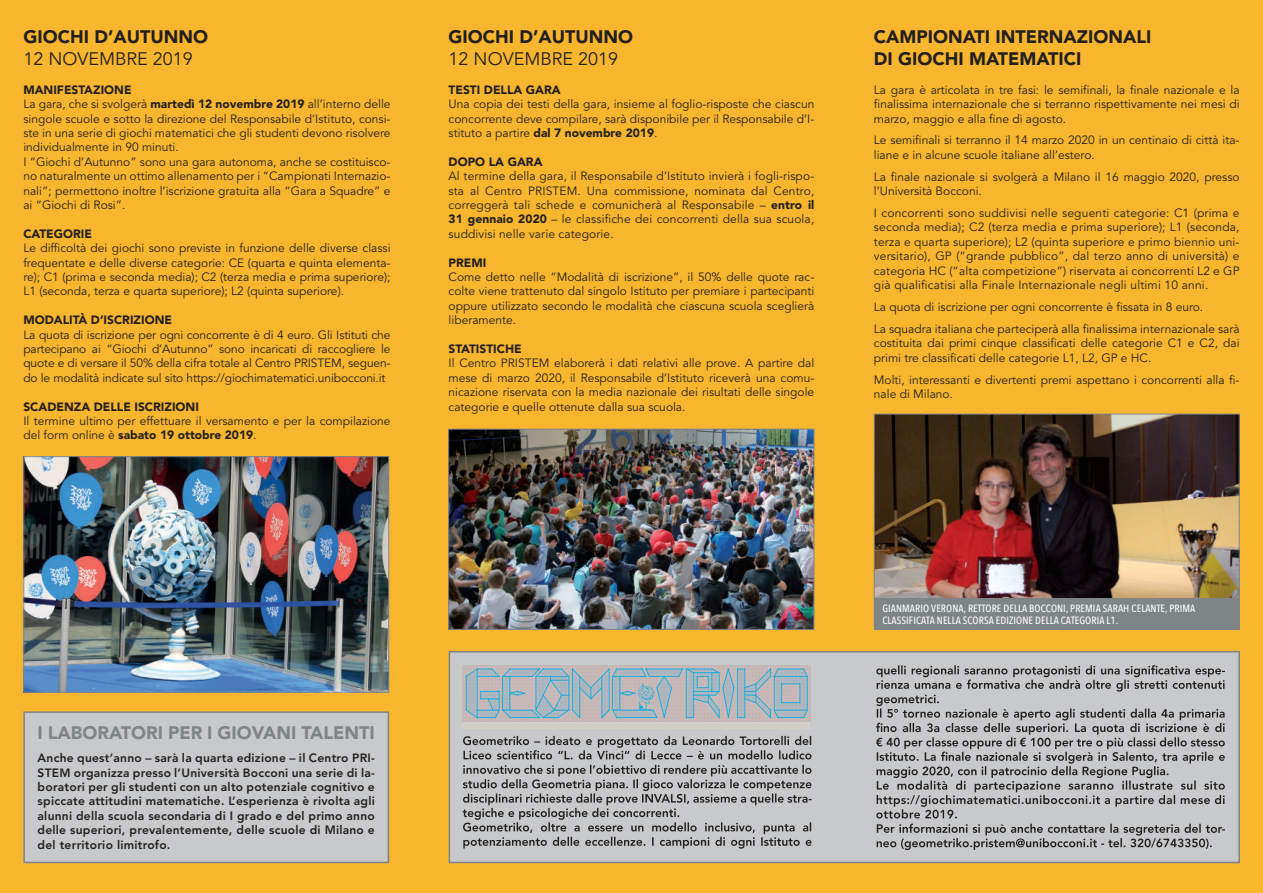
<style>
.page{position:relative;width:1263px;height:893px;background:#f8b62e}
.page>*{position:absolute;margin:0;border:0;box-sizing:border-box;transform-origin:0 0}
.t1{font:900 18px/21.6px "Avenir LT Std";color:#231f20}
.t2{font:900 18px "Avenir LT Std";color:#7f8587}
.t3{font:18px "Avenir LT Std";color:#231f20}
.t4{font:12px/14.4px "Avenir LT Std";color:#231f20;text-align:justify}
.t5{font:800 12px/14.4px "Avenir LT Std";letter-spacing:.02em;color:#231f20;text-align:justify}
.t6{font:900 12px "Avenir LT Std";color:#231f20}
.t7{font:500 10.5px/12.6px "Avenir Next Condensed";letter-spacing:.01em;color:#fff}
.s1{font-weight:900}
</style>
<div class="page">
<div style="left:449px;top:652px;width:790px;height:210px;background:#c8c9ca"></div>
<div style="left:449px;top:651px;width:791px;height:212px;border:2px solid #7f8587"></div>
<div style="left:24px;top:712px;width:364px;height:150px;background:#c8c9ca"></div>
<div style="left:23px;top:711px;width:366px;height:152px;border:2px solid #7f8587"></div>
<svg style="left:876px;top:665px;width:349px;height:185px"></svg>
<img style="left:876px;top:416px;width:361px;height:182px">
<img style="left:450px;top:431px;width:362px;height:197px">
<div style="left:448px;top:429px;width:366px;height:201px;border:1px solid #7f8587"></div>
<img style="left:25px;top:458px;width:362px;height:233px">
<div style="left:23px;top:456px;width:366px;height:237px;border:1px solid #7f8587"></div>
<div style="left:874px;top:598px;width:365px;height:32px;background:#7f8587"></div>
<svg style="left:463px;top:765px;width:349px;height:84px"></svg>
<svg style="left:463px;top:736px;width:348px;height:23px"></svg>
<div style="left:462px;top:665px;width:348px;height:64px;background:#d2d0c5"></div>
<img style="left:462px;top:665px;width:348px;height:56px">
<h1 class="t1" style="left:23px;top:26px;width:186px">GIOCHI D’AUTUNNO</h1>
<h1 class="t3" style="left:23px;top:48px;width:171px">12 NOVEMBRE 2019</h1>
<p class="t4" style="left:23px;top:83px;width:369px;text-align:left"><span class="s1">MANIFESTAZIONE<br></span>La gara, che si svolgerà <span class="s1">martedì 12 novembre 2019</span> all’interno delle singole scuole e sotto la direzione del Responsabile d’Istituto, consi&shy;ste in una serie di giochi matematici che gli studenti devono risolvere individualmente in 90 minuti.<br>I “Giochi d’Autunno” sono una gara autonoma, anche se costituisco&shy;no naturalmente un ottimo allenamento per i “Campionati Internazio&shy;nali”; permettono inoltre l’iscrizione gratuita alla “Gara a Squadre” e ai “Giochi di Rosi”.</p>
<p class="t6" style="left:23px;top:226px;width:70px">CATEGORIE</p>
<p class="t4" style="left:23px;top:241px;width:369px">Le difficoltà dei giochi sono previste in funzione delle diverse classi frequentate e delle diverse categorie: CE (quarta e quinta elementa&shy;re); C1 (prima e seconda media); C2 (terza media e prima superiore); L1 (seconda, terza e quarta superiore); L2 (quinta superiore).</p>
<p class="t6" style="left:23px;top:313px;width:150px">MODALITÀ D’ISCRIZIONE</p>
<p class="t4" style="left:23px;top:328px;width:369px">La quota di iscrizione per ogni concorrente è di 4 euro. Gli Istituti che partecipano ai “Giochi d’Autunno” sono incaricati di raccogliere le quote e di versare il 50% della cifra totale al Centro PRISTEM, seguen&shy;do le modalità indicate sul sito https://giochimatematici.unibocconi.it</p>
<p class="t6" style="left:23px;top:399px;width:177px">SCADENZA DELLE ISCRIZIONI</p>
<p class="t4" style="left:23px;top:414px;width:369px">Il termine ultimo per effettuare il versamento e per la compilazione del form online è <span class="s1">sabato 19 ottobre 2019</span>.</p>
<h1 class="t1" style="left:449px;top:26px;width:186px">GIOCHI D’AUTUNNO</h1>
<h1 class="t3" style="left:449px;top:48px;width:171px">12 NOVEMBRE 2019</h1>
<p class="t6" style="left:449px;top:82px;width:114px">TESTI DELLA GARA</p>
<p class="t4" style="left:449px;top:97px;width:367px">Una copia dei testi della gara, insieme al foglio-risposte che ciascun concorrente deve compilare, sarà disponibile per il Responsabile d’I&shy;stituto a partire <span class="s1">dal 7 novembre 2019</span>.</p>
<p class="t6" style="left:449px;top:154px;width:95px">DOPO LA GARA</p>
<p class="t4" style="left:449px;top:169px;width:367px">Al termine della gara, il Responsabile d’Istituto invierà i fogli-rispo&shy;sta al Centro PRISTEM. Una commissione, nominata dal Centro, correggerà tali schede e comunicherà al Responsabile – <span class="s1">entro il 31 gennaio 2020</span> – le classifiche dei concorrenti della sua scuola, suddivisi nelle varie categorie.</p>
<p class="t6" style="left:449px;top:255px;width:39px">PREMI</p>
<p class="t4" style="left:449px;top:270px;width:367px">Come detto nelle “Modalità di iscrizione”, il 50% delle quote rac&shy;colte viene trattenuto dal singolo Istituto per premiare i partecipanti oppure utilizzato secondo le modalità che ciascuna scuola sceglierà liberamente.</p>
<p class="t6" style="left:449px;top:342px;width:75px">STATISTICHE</p>
<p class="t4" style="left:449px;top:356px;width:367px">Il Centro PRISTEM elaborerà i dati relativi alle prove. A partire dal mese di marzo 2020, il Responsabile d’Istituto riceverà una comu&shy;nicazione riservata con la media nazionale dei risultati delle singole categorie e quelle ottenute dalla sua scuola.</p>
<h1 class="t1" style="left:874px;top:26px;width:279px">CAMPIONATI INTERNAZIONALI<br>DI GIOCHI MATEMATICI</h1>
<p class="t4" style="left:874px;top:83px;width:367px">La gara è articolata in tre fasi: le semifinali, la finale nazionale e la finalissima internazionale che si terranno rispettivamente nei mesi di marzo, maggio e alla fine di agosto.</p>
<p class="t4" style="left:874px;top:133px;width:367px">Le semifinali si terranno il 14 marzo 2020 in un centinaio di città ita&shy;liane e in alcune scuole italiane all’estero.</p>
<p class="t4" style="left:874px;top:170px;width:367px">La finale nazionale si svolgerà a Milano il 16 maggio 2020, presso l’Università Bocconi.</p>
<p class="t4" style="left:874px;top:206px;width:367px">I concorrenti sono suddivisi nelle seguenti categorie: C1 (prima e seconda media); C2 (terza media e prima superiore); L1 (seconda, terza e quarta superiore); L2 (quinta superiore e primo biennio uni&shy;versitario), GP (“grande pubblico”, dal terzo anno di università) e categoria HC (“alta competizione”) riservata ai concorrenti L2 e GP già qualificatisi alla Finale Internazionale negli ultimi 10 anni.</p>
<p class="t4" style="left:874px;top:296px;width:367px;line-height:21.9px">La quota di iscrizione per ogni concorrente è fissata in 8 euro.<br>La squadra italiana che parteciperà alla finalissima internazionale sarà</p>
<p class="t4" style="left:874px;top:336px;width:367px">costituita dai primi cinque classificati delle categorie C1 e C2, dai primi tre classificati delle categorie L1, L2, GP e HC.</p>
<p class="t4" style="left:874px;top:373px;width:367px">Molti, interessanti e divertenti premi aspettano i concorrenti alla fi&shy;nale di Milano.</p>
<h1 class="t2" style="left:38px;top:722px;width:339px">I LABORATORI PER I GIOVANI TALENTI</h1>
<p class="t5" style="left:38px;top:751px;width:339px">Anche quest’anno – sarà la quarta edizione – il Centro PRI-STEM organizza presso l’Università Bocconi una serie di la&shy;boratori per gli studenti con un alto potenziale cognitivo e spiccate attitudini matematiche. L’esperienza è rivolta agli alunni della scuola secondaria di I grado e del primo anno delle superiori, prevalentemente, delle scuole di Milano e del territorio limitrofo.</p>
<p class="t7" style="left:882px;top:601px;width:314px">GIANMARIO VERONA, RETTORE DELLA BOCCONI, PREMIA SARAH CELANTE, PRIMA<br>CLASSIFICATA NELLA SCORSA EDIZIONE DELLA CATEGORIA L1.</p>
</div>
